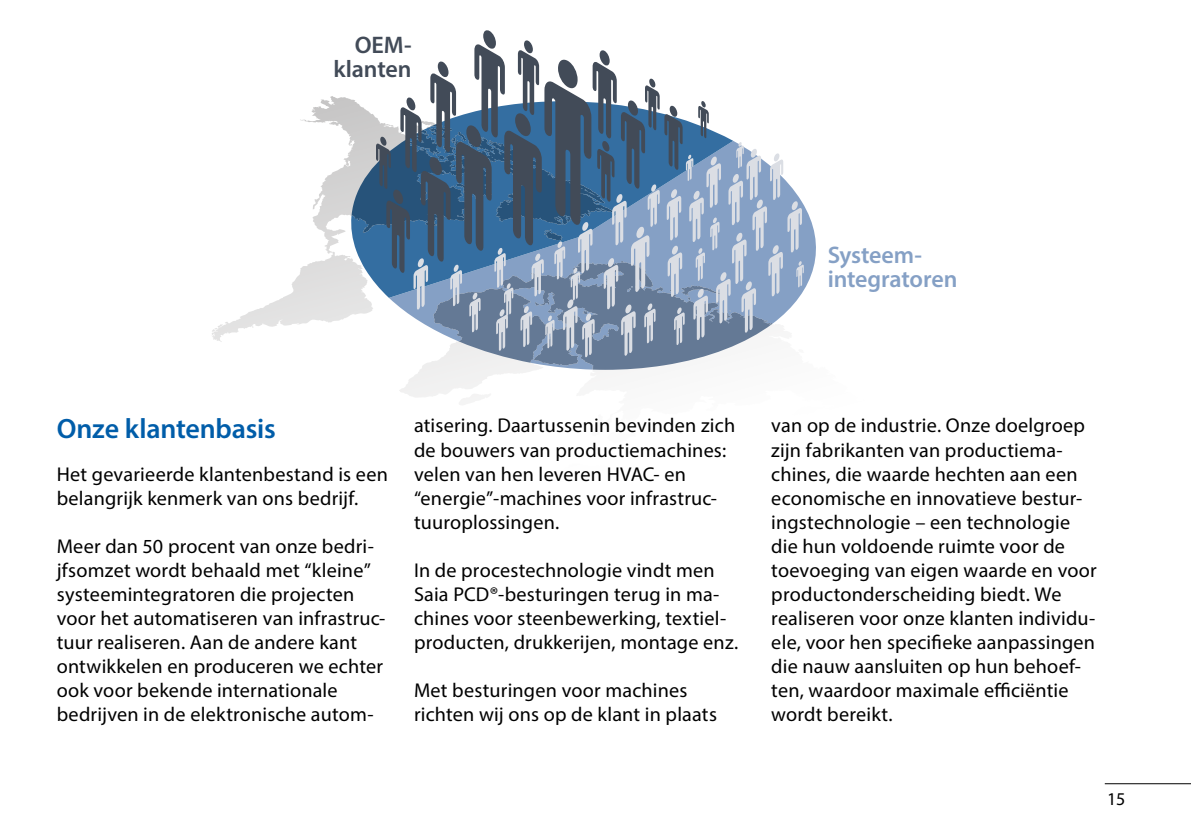
<style>
.page{position:relative;width:1191px;height:840px;background:#fff}
.page>*{position:absolute;margin:0;border:0;box-sizing:border-box;transform-origin:0 0}
.t1{font:600 28px "Myriad Pro";letter-spacing:-.01em;color:#005da9}
.t2{font:600 24px/24px "Myriad Pro";letter-spacing:-.005em;color:#85a0c5}
.t3{font:600 24px/24px "Myriad Pro";letter-spacing:-.005em;color:#424b58;text-align:right}
.t4{font:20px/24px "Myriad Pro";letter-spacing:.01em;color:#000}
.t5{font:18px "Myriad Pro";color:#000}
</style>
<div class="page">
<svg style="left:212px;top:96px;width:419px;height:309px"></svg>
<svg style="left:804px;top:205px;width:12px;height:85px"></svg>
<svg style="left:351px;top:30px;width:453px;height:339px"></svg>
<hr style="left:1104px;top:782px;width:87px;height:1px;background:#000">
<p class="t3" style="left:333px;top:32px;width:80px">OEM&shy;klanten</p>
<p class="t2" style="left:827px;top:242px;width:131px">Systeem&shy;integratoren</p>
<p class="t1" style="left:57px;top:410px;width:221px">Onze klantenbasis</p>
<p class="t4" style="left:57px;top:461px;width:333px">Het gevarieerde klantenbestand is een belangrijk kenmerk van ons bedrijf.</p>
<p class="t4" style="left:57px;top:533px;width:330px">Meer dan 50 procent van onze bedri&shy;jfsomzet wordt behaald met “kleine” systeemintegratoren die projecten voor het automatiseren van infrastruc&shy;tuur realiseren. Aan de andere kant ontwikkelen en produceren we echter ook voor bekende internationale bedrijven in de elektronische autom-</p>
<p class="t4" style="left:414px;top:413px;width:323px">atisering. Daartussenin bevinden zich de bouwers van productiemachines: velen van hen leveren HVAC- en “energie”-machines voor infrastruc&shy;tuuroplossingen.</p>
<p class="t4" style="left:414px;top:557px;width:326px">In de procestechnologie vindt men Saia PCD®-besturingen terug in ma&shy;chines voor steenbewerking, textiel&shy;producten, drukkerijen, montage enz.</p>
<p class="t4" style="left:414px;top:677px;width:304px">Met besturingen voor machines richten wij ons op de klant in plaats</p>
<p class="t4" style="left:771px;top:413px;width:327px">van op de industrie. Onze doelgroep zijn fabrikanten van productiema&shy;chines, die waarde hechten aan een economische en innovatieve bestur&shy;ingstechnologie – een technologie die hun voldoende ruimte voor de toevoeging van eigen waarde en voor productonderscheiding biedt. We realiseren voor onze klanten individu&shy;ele, voor hen specifieke aanpassingen die nauw aansluiten op hun behoef&shy;ten, waardoor maximale efficiëntie wordt bereikt.</p>
<p class="t5" style="left:1107px;top:787px;width:20px">15</p>
</div>
